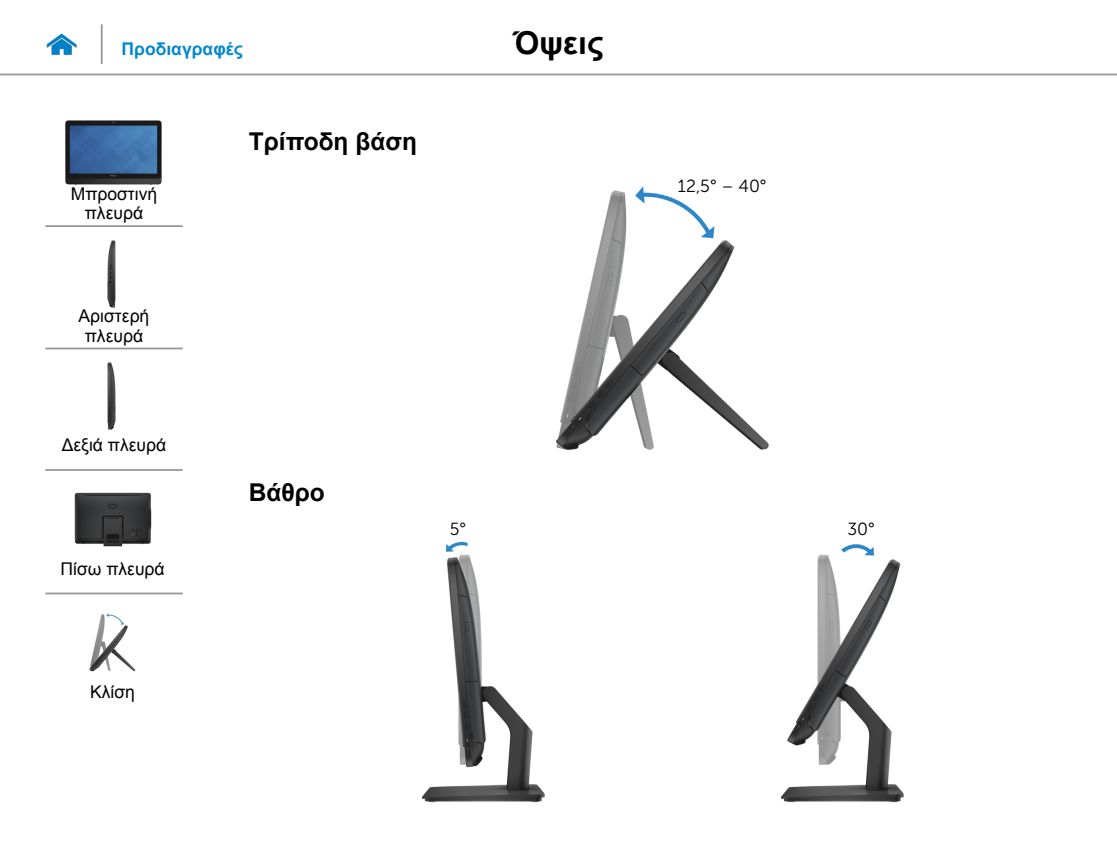
<style>
.page{position:relative;width:1117px;height:844px;background:#fff}
.page>*{position:absolute;margin:0;border:0;box-sizing:border-box;transform-origin:0 0}
.t1{font:700 31.5px "Arial";color:#000}
.Head2{font:700 24.5px "Arial";color:#000}
.t2{font:17.5px/19.2px "Arial";color:#000;text-align:center}
.Table_Paragraph{font:17.5px "Museo Sans For Dell 300";color:#000}
.t3{font:700 17.5px "Arial";color:#0087cc}
</style>
<div class="page">
<hr style="left:0;top:74px;width:1116px;height:1px;background:#939598">
<img style="left:46px;top:33px;width:31px;height:23px">
<img style="left:556px;top:186px;width:213px;height:265px">
<img style="left:421px;top:541px;width:124px;height:262px">
<img style="left:780px;top:544px;width:124px;height:259px">
<hr style="left:101px;top:24px;width:2px;height:40px;background:#939598">
<img style="left:65px;top:120px;width:97px;height:65px">
<img style="left:107px;top:240px;width:9px;height:68px">
<img style="left:107px;top:362px;width:9px;height:68px">
<img style="left:74px;top:492px;width:78px;height:55px">
<img style="left:89px;top:613px;width:47px;height:59px">
<hr style="left:45px;top:225px;width:138px;height:2px;background:#939598">
<hr style="left:45px;top:347px;width:138px;height:2px;background:#939598">
<hr style="left:45px;top:469px;width:138px;height:1px;background:#939598">
<hr style="left:45px;top:592px;width:138px;height:2px;background:#939598">
<p class="t3" style="left:122px;top:37px;width:123px">Προδιαγραφές</p>
<h1 class="t1" style="left:513px;top:22px;width:91px">Όψεις</h1>
<p class="t2" style="left:71px;top:184px;width:88px">Μπροστινή πλευρά</p>
<p class="t2" style="left:79px;top:307px;width:72px">Αριστερή πλευρά</p>
<p class="t2" style="left:62px;top:435px;width:106px">Δεξιά πλευρά</p>
<p class="t2" style="left:60px;top:559px;width:106px">Πίσω πλευρά</p>
<p class="t2" style="left:90px;top:682px;width:46px">Κλίση</p>
<p class="Head2" style="left:249px;top:125px;width:170px">Τρίποδη βάση</p>
<p class="Table_Paragraph" style="left:677px;top:176px;width:90px">12,5° – 40°</p>
<p class="Head2" style="left:249px;top:476px;width:78px">Βάθρο</p>
<p class="Table_Paragraph" style="left:449px;top:519px;width:18px">5°</p>
<p class="Table_Paragraph" style="left:847px;top:519px;width:29px">30°</p>
</div>
